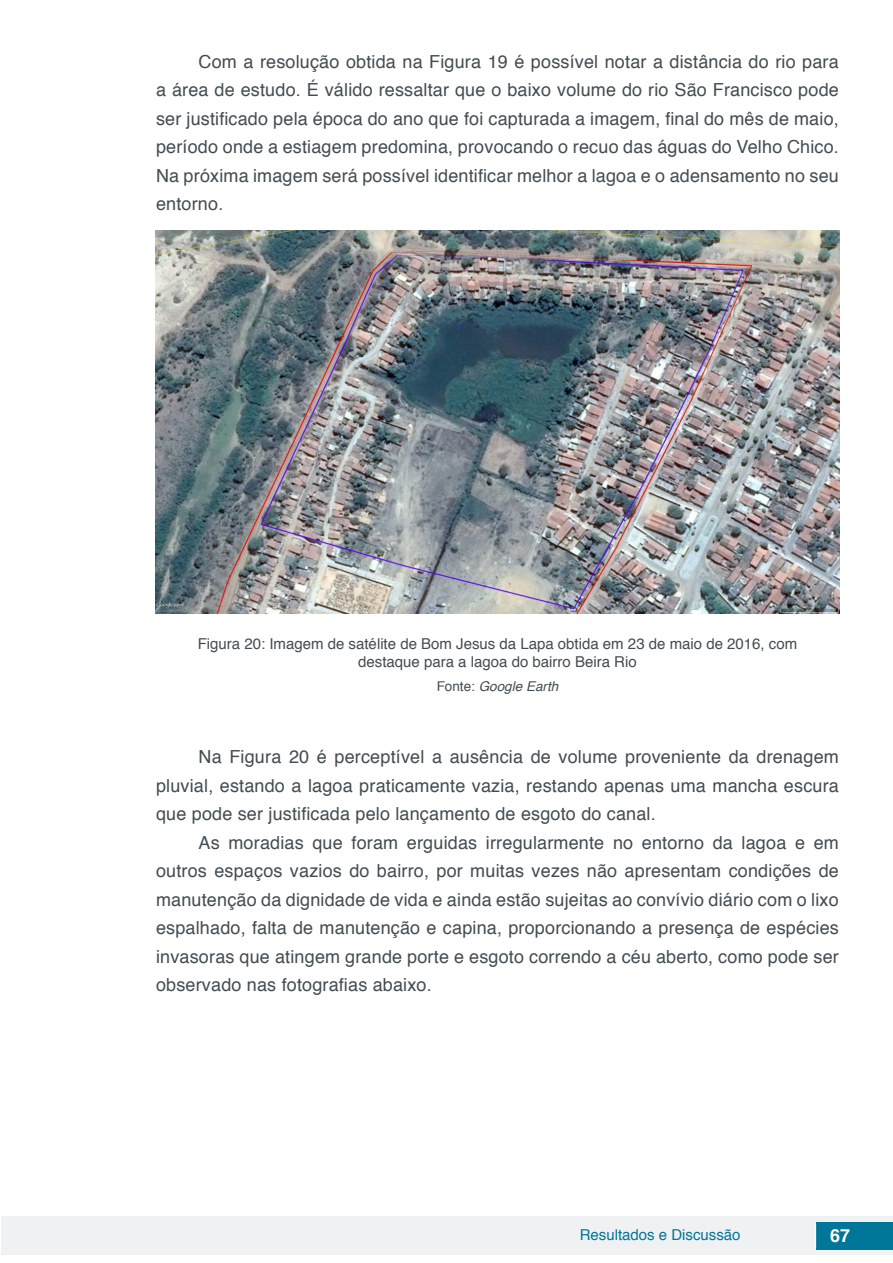
<style>
.page{position:relative;width:893px;height:1263px;background:#fff}
.page>*{position:absolute;margin:0;border:0;box-sizing:border-box;transform-origin:0 0}
.t1{font:18px/28.5px "Helvetica";letter-spacing:.01em;color:#434c52;text-align:justify}
.t2{font:700 18px "Helvetica";color:#fff}
.t3{font:15px/18px "Helvetica";color:#434c52;text-align:center}
.t4{font:15px "Helvetica";color:#007699}
.t5{font:italic 13.5px "Helvetica";color:#434c52}
.s1{font-style:normal}
</style>
<div class="page">
<div style="left:1px;top:1216px;width:891px;height:38px;background:#f0f1f2"></div>
<div style="left:816px;top:1222px;width:77px;height:27px;background:#007699"></div>
<svg style="left:815px;top:1224px;width:1px;height:24px"></svg>
<img style="left:156px;top:230px;width:683px;height:383px">
<p class="t1" style="left:156px;top:47px;width:684px;text-indent:43px">Com a resolução obtida na Figura 19 é possível notar a distância do rio para a área de estudo. É válido ressaltar que o baixo volume do rio São Francisco pode ser justificado pela época do ano que foi capturada a imagem, final do mês de maio, período onde a estiagem predomina, provocando o recuo das águas do Velho Chico.<br>Na próxima imagem será possível identificar melhor a lagoa e o adensamento no seu entorno.</p>
<p class="t3" style="left:198px;top:635px;width:601px">Figura 20: Imagem de satélite de Bom Jesus da Lapa obtida em 23 de maio de 2016, com destaque para a lagoa do bairro Beira Rio</p>
<p class="t5" style="left:437px;top:676px;width:123px"><span class="s1">Fonte:</span> Google Earth</p>
<p class="t1" style="left:156px;top:743px;width:684px;text-indent:43px">Na Figura 20 é perceptível a ausência de volume proveniente da drenagem pluvial, estando a lagoa praticamente vazia, restando apenas uma mancha escura que pode ser justificada pelo lançamento de esgoto do canal.</p>
<p class="t1" style="left:156px;top:829px;width:684px;text-indent:43px">As moradias que foram erguidas irregularmente no entorno da lagoa e em outros espaços vazios do bairro, por muitas vezes não apresentam condições de manutenção da dignidade de vida e ainda estão sujeitas ao convívio diário com o lixo espalhado, falta de manutenção e capina, proporcionando a presença de espécies invasoras que atingem grande porte e esgoto correndo a céu aberto, como pode ser observado nas fotografias abaixo.</p>
<p class="t4" style="left:580px;top:1223px;width:162px">Resultados e Discussão</p>
<p class="t2" style="left:830px;top:1221px;width:22px">67</p>
</div>
